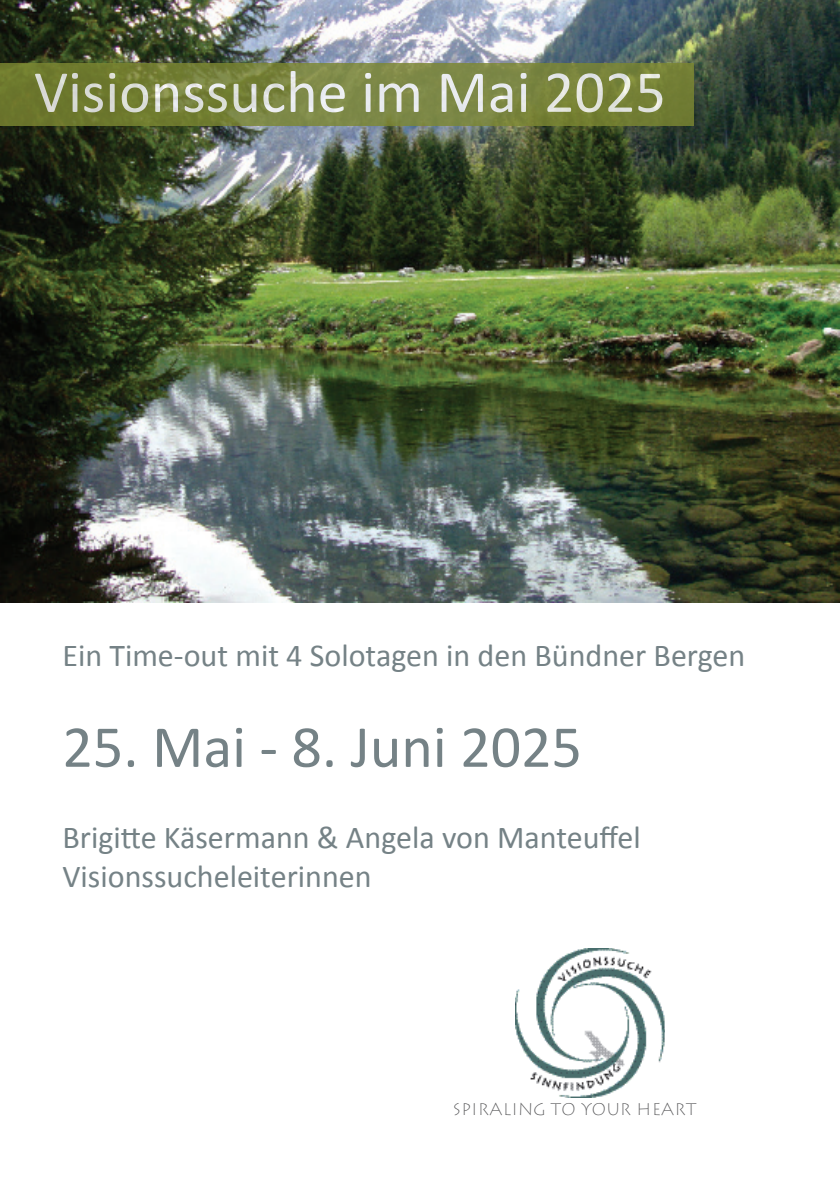
<style>
.page{position:relative;width:840px;height:1191px;background:#fff}
.page>*{position:absolute;margin:0;border:0;box-sizing:border-box;transform-origin:0 0}
.t1{font:60px "Calibri";color:#fff}
.t2{font:60px "Calibri";color:#758286}
.t3{font:32px/38.4px "Calibri";color:#758286}
.t4{font:200 16.8px "Lithos";color:#515153}
</style>
<div class="page">
<img style="left:0;top:0;width:839px;height:602px">
<svg style="left:0;top:64px;width:693px;height:62px"></svg>
<img style="left:515px;top:948px;width:148px;height:149px">
<h1 class="t1" style="left:34px;top:55px;width:633px">Visionssuche im Mai 2025</h1>
<p class="t3" style="left:62px;top:634px;width:684px">Ein Time-out mit 4 Solotagen in den Bündner Bergen</p>
<h1 class="t2" style="left:62px;top:709px;width:521px">25. Mai - 8. Juni 2025</h1>
<p class="t3" style="left:62px;top:817px;width:579px">Brigitte Käsermann &amp; Angela von Manteuffel<br>Visionssucheleiterinnen</p>
<p class="t4" style="left:452px;top:1099px;width:245px">SPIRALING TO YOUR HEART</p>
</div>
